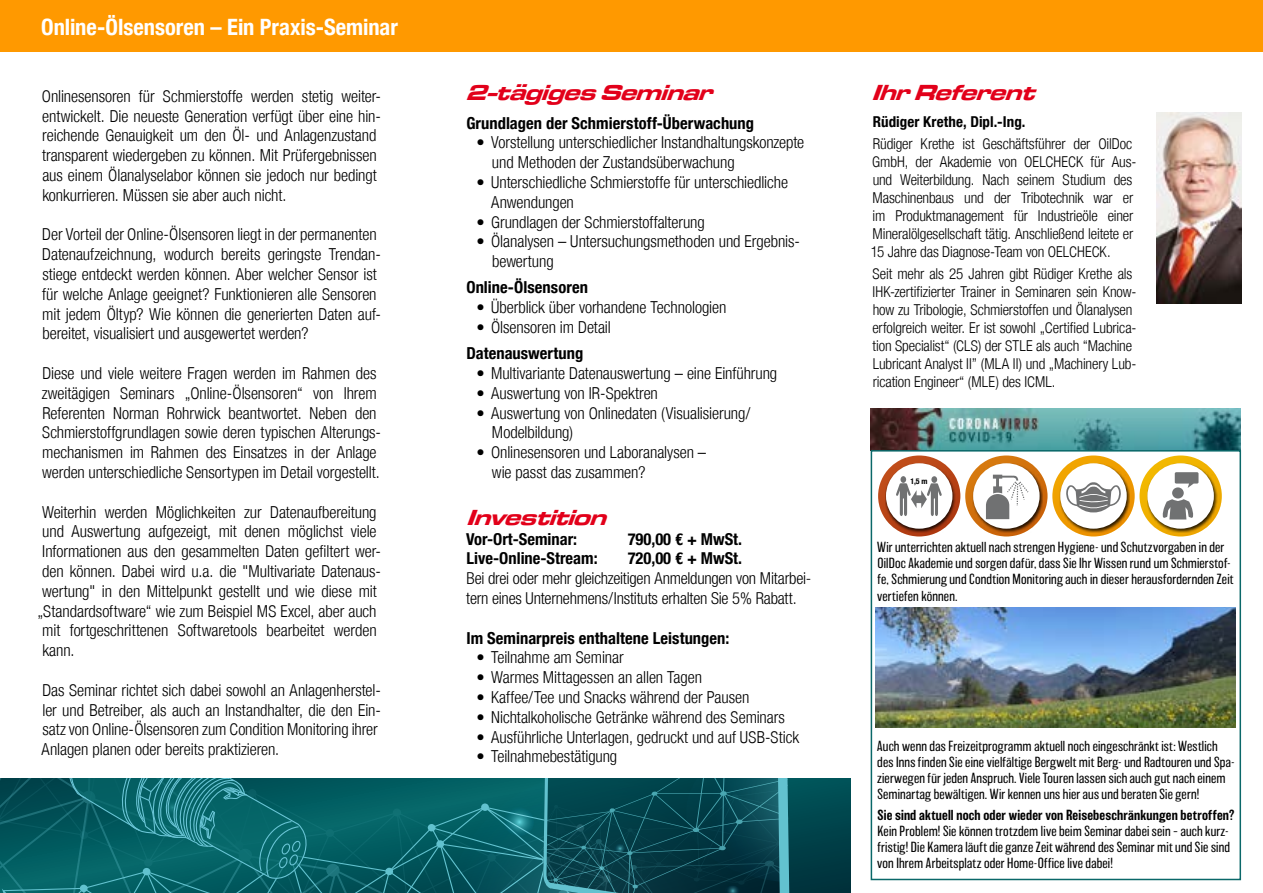
<style>
.page{position:relative;width:1263px;height:893px;background:#fff}
.page>*{position:absolute;margin:0;border:0;box-sizing:border-box;transform-origin:0 0}
.t1{font:italic 22.5px "Microgramma D Bold Exte";color:#e2001a}
.t2{font:700 condensed 22.5px "Helvetica Neue LT";color:#fff}
.t3{font:300 condensed 16.5px/19.8px "Helvetica Neue LT";letter-spacing:-.005em;color:#000}
.t4{font:300 condensed 16.5px/19.8px "Helvetica Neue";letter-spacing:-.015em;color:#000}
.t5{font:700 condensed 16.5px "Helvetica Neue LT";letter-spacing:.005em;color:#000}
.t6{font:700 condensed 16.5px "Helvetica Neue";color:#000}
.t7{font:300 condensed 15px/18px "Helvetica Neue LT";letter-spacing:-.01em;color:#000}
.t8{font:700 condensed 15px "Helvetica Neue LT";letter-spacing:.005em;color:#000}
.t9{font:200 13.5px/16.2px "Balboa";letter-spacing:.015em;color:#000}
.t10{font:500 13.5px "Balboa";letter-spacing:.015em;color:#000}
.t11{font:700 condensed 7.95px "Helvetica Neue LT";color:#000}
.s1{font-family:"Helvetica Neue LT"}
.s2{font-weight:700}
.s3{font-family:"Helvetica Neue LT";font-weight:700}
</style>
<div class="page">
<div style="left:0;top:0;width:1263px;height:51px;background:#f90"></div>
<svg style="left:0;top:778px;width:850px;height:115px;background:#004a51"></svg>
<svg style="left:2px;top:803px;width:443px;height:90px;background:#076065"></svg>
<svg style="left:58px;top:778px;width:261px;height:107px;background:#0e6a6f"></svg>
<svg style="left:445px;top:778px;width:345px;height:115px;background:#0d525b"></svg>
<img style="left:870px;top:408px;width:370px;height:42px">
<div style="left:871px;top:450px;width:370px;height:430px;border:2px solid #0a6869"></div>
<svg style="left:878px;top:455px;width:82px;height:81px"></svg>
<div style="left:885px;top:464px;width:71px;height:69px;background:#000;opacity:.8"></div>
<div style="left:886px;top:463px;width:66px;height:66px;background:#fff;border-radius:50%"></div>
<svg style="left:965px;top:455px;width:82px;height:81px"></svg>
<div style="left:972px;top:464px;width:71px;height:69px;background:#000;opacity:.8"></div>
<div style="left:973px;top:463px;width:66px;height:66px;background:#fff;border-radius:50%"></div>
<svg style="left:1052px;top:455px;width:82px;height:81px"></svg>
<div style="left:1060px;top:464px;width:70px;height:69px;background:#000;opacity:.8"></div>
<div style="left:1060px;top:463px;width:67px;height:66px;background:#fff;border-radius:50%"></div>
<svg style="left:1139px;top:455px;width:83px;height:81px"></svg>
<div style="left:1147px;top:464px;width:70px;height:69px;background:#000;opacity:.8"></div>
<div style="left:1147px;top:463px;width:67px;height:66px;background:#fff;border-radius:50%"></div>
<svg style="left:896px;top:476px;width:46px;height:40px"></svg>
<svg style="left:986px;top:475px;width:42px;height:44px"></svg>
<svg style="left:1066px;top:482px;width:55px;height:31px"></svg>
<div style="left:1172px;top:487px;width:12px;height:11px;background:#707172;border-radius:50%"></div>
<svg style="left:1162px;top:499px;width:31px;height:21px"></svg>
<svg style="left:1175px;top:472px;width:23px;height:16px"></svg>
<img style="left:876px;top:607px;width:359px;height:120px">
<img style="left:1157px;top:112px;width:85px;height:192px">
<h1 class="t2" style="left:41px;top:14px;width:358px">Online-Ölsensoren – Ein Praxis-Seminar</h1>
<p class="t3" style="left:42px;top:86px;width:341px">Onlinesensoren für Schmierstoffe werden stetig weiter&shy;entwickelt. Die neueste Generation verfügt über eine hin&shy;reichende Genauigkeit um den Öl- und Anlagenzustand transparent wiedergeben zu können. Mit Prüfergebnissen aus einem Ölanalyselabor können sie jedoch nur bedingt konkurrieren. Müssen sie aber auch nicht.</p>
<p class="t3" style="left:42px;top:225px;width:340px">Der Vorteil der Online-Ölsensoren liegt in der permanenten Datenaufzeichnung, wodurch bereits geringste Trendan&shy;stiege entdeckt werden können. Aber welcher Sensor ist für welche Anlage geeignet? Funktionieren alle Sensoren mit jedem Öltyp? Wie können die generierten Daten auf&shy;bereitet, visualisiert und ausgewertet werden?</p>
<p class="t3" style="left:42px;top:363px;width:341px">Diese und viele weitere Fragen werden im Rahmen des zweitägigen Seminars „Online-Ölsensoren“ von Ihrem Referenten Norman Rohrwick beantwortet. Neben den Schmierstoffgrundlagen sowie deren typischen Alterungs&shy;mechanismen im Rahmen des Einsatzes in der Anlage werden unterschiedliche Sensortypen im Detail vorgestellt.</p>
<p class="t3" style="left:42px;top:502px;width:336px">Weiterhin werden Möglichkeiten zur Datenaufbereitung</p>
<p class="t3" style="left:42px;top:522px;width:336px">und Auswertung aufgezeigt, mit denen möglichst viele</p>
<p class="t3" style="left:42px;top:541px;width:340px">Informationen aus den gesammelten Daten gefiltert wer-</p>
<p class="t3" style="left:42px;top:561px;width:338px">den können. Dabei wird u.a. die "Multivariate Datenaus-</p>
<p class="t3" style="left:42px;top:581px;width:336px">wertung" in den Mittelpunkt gestellt und wie diese mit</p>
<p class="t3" style="left:37px;top:601px;width:341px">„Standardsoftware“ wie zum Beispiel MS Excel, aber auch</p>
<p class="t3" style="left:42px;top:621px;width:336px">mit fortgeschrittenen Softwaretools bearbeitet werden</p>
<p class="t3" style="left:42px;top:640px;width:34px">kann.</p>
<p class="t3" style="left:42px;top:680px;width:341px">Das Seminar richtet sich dabei sowohl an Anlagenherstel&shy;ler und Betreiber, als auch an Instandhalter, die den Ein&shy;satz von Online-Ölsensoren zum Condition Monitoring ihrer Anlagen planen oder bereits praktizieren.</p>
<h1 class="t1" style="left:466px;top:77px;width:258px">2-tägigesSeminar</h1>
<p class="t5" style="left:466px;top:113px;width:289px">Grundlagen der Schmierstoff-Überwachung</p>
<p class="t3" style="left:492px;top:132px;width:314px;text-indent:-15px">• Vorstellung unterschiedlicher Instandhaltungskonzepte und Methoden der Zustandsüberwachung</p>
<p class="t3" style="left:491px;top:172px;width:298px;text-indent:-15px">• Unterschiedliche Schmierstoffe für unterschiedliche<br>Anwendungen</p>
<p class="t3" style="left:477px;top:212px;width:230px">• Grundlagen der Schmierstoffalterung</p>
<p class="t3" style="left:492px;top:231px;width:307px;text-indent:-15px">• Ölanalysen – Untersuchungsmethoden und Ergebnis&shy;bewertung</p>
<p class="t5" style="left:466px;top:277px;width:123px">Online-Ölsensoren</p>
<p class="t3" style="left:477px;top:297px;width:251px">• Überblick über vorhandene Technologien</p>
<p class="t3" style="left:477px;top:317px;width:136px">• Ölsensoren im Detail</p>
<p class="t5" style="left:466px;top:343px;width:118px">Datenauswertung</p>
<p class="t3" style="left:477px;top:363px;width:302px">• Multivariante Datenauswertung – eine Einführung</p>
<p class="t3" style="left:477px;top:383px;width:183px">• Auswertung von IR-Spektren</p>
<p class="t3" style="left:492px;top:403px;width:260px;text-indent:-15px">• Auswertung von Onlinedaten (Visualisierung/<br>Modelbildung)</p>
<p class="t3" style="left:492px;top:442px;width:216px;text-indent:-15px">• Onlinesensoren und Laboranalysen – wie passt das zusammen?</p>
<h1 class="t1" style="left:466px;top:502px;width:151px">Investition</h1>
<p class="t6" style="left:466px;top:529px;width:113px">Vor-Ort-Seminar:</p>
<p class="t6" style="left:628px;top:529px;width:116px">790,00 <span class="s1">€</span> + MwSt.</p>
<p class="t6" style="left:467px;top:548px;width:132px">Live-Online-Stream:</p>
<p class="t4" style="left:466px;top:548px;width:347px;text-indent:161px"><span class="s2">720,00</span> <span class="s3">€</span> <span class="s2">+ MwSt.<br></span>Bei drei oder mehr gleichzeitigen Anmeldungen von Mitarbei&shy;tern eines Unternehmens/Instituts erhalten Sie 5% Rabatt.</p>
<p class="t5" style="left:466px;top:628px;width:264px">Im Seminarpreis enthaltene Leistungen:</p>
<p class="t3" style="left:477px;top:647px;width:149px">• Teilnahme am Seminar</p>
<p class="t3" style="left:477px;top:667px;width:227px">• Warmes Mittagessen an allen Tagen</p>
<p class="t3" style="left:477px;top:687px;width:274px">• Kaffee/Tee und Snacks während der Pausen</p>
<p class="t3" style="left:477px;top:707px;width:310px">• Nichtalkoholische Getränke während des Seminars</p>
<p class="t3" style="left:477px;top:727px;width:324px">• Ausführliche Unterlagen, gedruckt und auf USB-Stick</p>
<p class="t3" style="left:477px;top:746px;width:142px">• Teilnahmebestätigung</p>
<h1 class="t1" style="left:872px;top:77px;width:174px">IhrReferent</h1>
<p class="t8" style="left:873px;top:112px;width:154px">Rüdiger Krethe, Dipl.-Ing.</p>
<p class="t7" style="left:871px;top:134px;width:267px">Rüdiger Krethe ist Geschäftsführer der OilDoc GmbH, der Akademie von OELCHECK für Aus&shy;und Weiterbildung. Nach seinem Studium des Maschinenbaus und der Tribotechnik war er im Produktmanagement für Industrieöle einer Mineralölgesellschaft tätig. Anschließend leitete er 15 Jahre das Diagnose-Team von OELCHECK.</p>
<p class="t7" style="left:872px;top:265px;width:266px">Seit mehr als 25 Jahren gibt Rüdiger Krethe als IHK-zertifizierter Trainer in Seminaren sein Know&shy;how zu Tribologie, Schmierstoffen und Ölanalysen erfolgreich weiter. Er ist sowohl „Certified Lubrica&shy;tion Specialist“ (CLS) der STLE als auch “Machine Lubricant Analyst II” (MLA II) und „Machinery Lub&shy;rication Engineer“ (MLE) des ICML.</p>
<p class="t11" style="left:910px;top:476px;width:19px">1,5 m</p>
<p class="t9" style="left:877px;top:539px;width:358px">Wir unterrichten aktuell nach strengen Hygiene- und Schutzvorgaben in der OilDoc Akademie und sorgen dafür, dass Sie Ihr Wissen rund um Schmierstof&shy;fe, Schmierung und Condtion Monitoring auch in dieser herausfordernden Zeit vertiefen können.</p>
<p class="t9" style="left:877px;top:738px;width:359px">Auch wenn das Freizeitprogramm aktuell noch eingeschränkt ist: Westlich des Inns finden Sie eine vielfältige Bergwelt mit Berg- und Radtouren und Spa&shy;zierwegen für jeden Anspruch. Viele Touren lassen sich auch gut nach einem Seminartag bewältigen. Wir kennen uns hier aus und beraten Sie gern!</p>
<p class="t10" style="left:877px;top:807px;width:359px">Sie sind aktuell noch oder wieder von Reisebeschränkungen betroffen?</p>
<p class="t9" style="left:877px;top:823px;width:354px;text-align:justify">Kein Problem! Sie können trotzdem live beim Seminar dabei sein – auch kurz&shy;fristig! Die Kamera läuft die ganze Zeit während des Seminar mit und Sie sind von Ihrem Arbeitsplatz oder Home-Office live dabei!</p>
</div>
